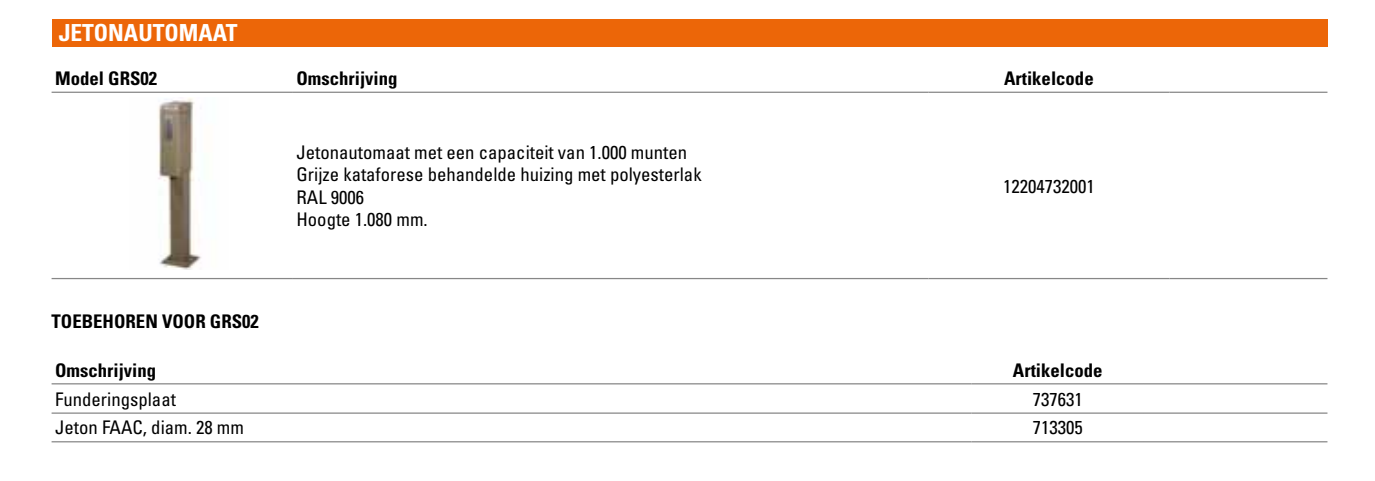
<style>
.page{position:relative;width:1375px;height:481px;background:#fff}
.page>*{position:absolute;margin:0;border:0;box-sizing:border-box;transform-origin:0 0}
.t1{font:700 condensed 23.5px "Univers LT Std";color:#fff}
.t2{font:condensed 18.75px/22.5px "Univers LT Std";color:#000}
.t3{font:700 condensed 18.75px "Univers LT Std";color:#000}
</style>
<div class="page">
<hr style="left:52px;top:92px;width:241px;height:1px;background:#878787">
<hr style="left:293px;top:92px;width:635px;height:1px;background:#878787">
<hr style="left:928px;top:92px;width:241px;height:1px;background:#878787">
<hr style="left:1169px;top:92px;width:158px;height:1px;background:#878787">
<hr style="left:52px;top:278px;width:241px;height:1px;background:#878787">
<hr style="left:293px;top:278px;width:635px;height:1px;background:#878787">
<hr style="left:928px;top:278px;width:241px;height:1px;background:#878787">
<hr style="left:1169px;top:278px;width:158px;height:1px;background:#878787">
<img style="left:158px;top:98px;width:44px;height:172px">
<div style="left:52px;top:19px;width:1275px;height:27px;background:#ec6608"></div>
<hr style="left:52px;top:412px;width:455px;height:2px;background:#878787">
<hr style="left:507px;top:412px;width:464px;height:2px;background:#878787">
<hr style="left:971px;top:412px;width:173px;height:2px;background:#878787">
<hr style="left:1144px;top:412px;width:183px;height:2px;background:#878787">
<hr style="left:52px;top:441px;width:455px;height:1px;background:#878787">
<hr style="left:507px;top:441px;width:464px;height:1px;background:#878787">
<hr style="left:971px;top:441px;width:173px;height:1px;background:#878787">
<hr style="left:1144px;top:441px;width:183px;height:1px;background:#878787">
<hr style="left:52px;top:383px;width:455px;height:1px;background:#878787">
<hr style="left:507px;top:383px;width:464px;height:1px;background:#878787">
<hr style="left:971px;top:383px;width:173px;height:1px;background:#878787">
<hr style="left:1144px;top:383px;width:183px;height:1px;background:#878787">
<p class="t1" style="left:59px;top:19px;width:180px">JETONAUTOMAAT</p>
<p class="t3" style="left:55px;top:67px;width:104px">Model GRS02</p>
<p class="t3" style="left:296px;top:67px;width:103px">Omschrijving</p>
<p class="t3" style="left:1004px;top:67px;width:91px">Artikelcode</p>
<p class="t3" style="left:52px;top:309px;width:209px">TOEBEHOREN VOOR GRS02</p>
<p class="t2" style="left:296px;top:140px;width:407px">Jetonautomaat met een capaciteit van 1.000 munten Grijze kataforese behandelde huizing met polyesterlak RAL 9006<br>Hoogte 1.080 mm.</p>
<p class="t2" style="left:1003px;top:174px;width:93px">12204732001</p>
<p class="t3" style="left:55px;top:358px;width:103px">Omschrijving</p>
<p class="t3" style="left:1013px;top:358px;width:91px">Artikelcode</p>
<p class="t2" style="left:55px;top:387px;width:122px">Funderingsplaat</p>
<p class="t2" style="left:1033px;top:387px;width:51px">737631</p>
<p class="t2" style="left:55px;top:416px;width:190px">Jeton FAAC, diam. 28 mm</p>
<p class="t2" style="left:1033px;top:416px;width:51px">713305</p>
</div>
